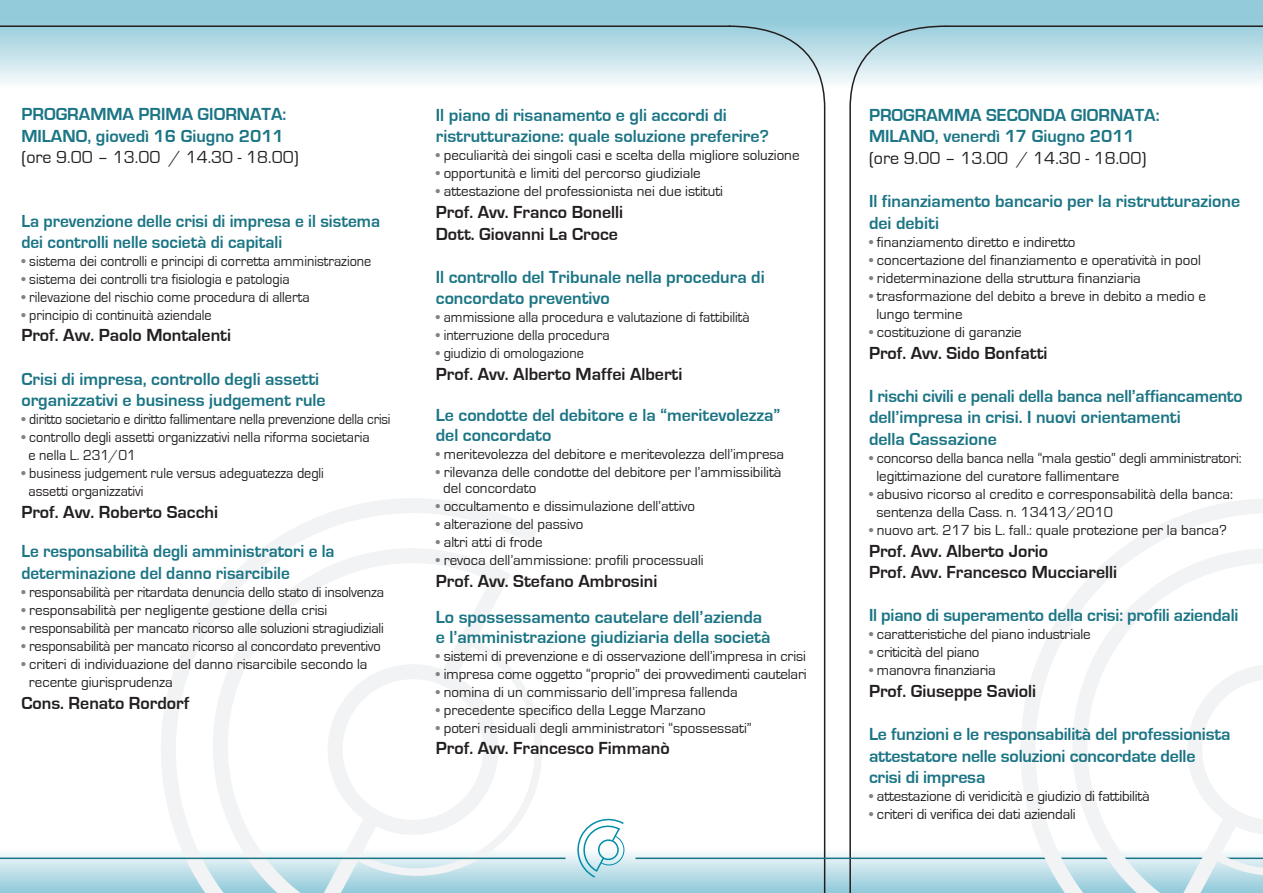
<style>
.page{position:relative;width:1263px;height:893px;background:#fff}
.page>*{position:absolute;margin:0;border:0;box-sizing:border-box;transform-origin:0 0}
.t1{font:700 18px/21.6px "Eurostile";color:#1b7585}
.t2{font:700 18px/21.6px "Eurostile";color:#231f20}
.t3{font:700 18px/21px "Eurostile";color:#1b7585;scale:.96 1}
.t4{font:15px/18px "Eurostile";color:#231f20}
.t5{font:15px/18px "Eurostile";color:#231f20;scale:.95 1}
.t6{font:15px "Eurostile";color:#231f20;scale:.96 1}
.t7{font:15px "Eurostile";color:#231f20;scale:.92 1}
.s1{font-weight:400;color:#231f20}
.s2{color:#808285}
.s3{color:#231f20}
</style>
<div class="page">
<div style="left:0;top:848px;width:1263px;height:45px;background:linear-gradient(to bottom,#fcfdfd,#8ec9d9)"></div>
<svg style="left:133px;top:498px;width:421px;height:395px"></svg>
<svg style="left:193px;top:528px;width:335px;height:365px"></svg>
<svg style="left:299px;top:557px;width:222px;height:336px"></svg>
<svg style="left:0;top:0;width:1263px;height:149px"></svg>
<hr style="left:0;top:858px;width:565px;height:1px;background:#1b7585">
<hr style="left:0;top:25px;width:730px;height:2px;background:#231f20">
<hr style="left:824px;top:108px;width:1px;height:785px;background:#231f20">
<svg style="left:727px;top:25px;width:99px;height:85px"></svg>
<hr style="left:945px;top:25px;width:318px;height:2px;background:#231f20">
<hr style="left:849px;top:108px;width:2px;height:785px;background:#231f20">
<svg style="left:849px;top:25px;width:99px;height:85px"></svg>
<hr style="left:635px;top:858px;width:427px;height:1px;background:#1b7585">
<svg style="left:574px;top:818px;width:51px;height:61px"></svg>
<svg style="left:993px;top:499px;width:270px;height:394px"></svg>
<svg style="left:1052px;top:528px;width:211px;height:365px"></svg>
<svg style="left:1159px;top:631px;width:104px;height:262px"></svg>
<p class="t1" style="left:21px;top:104px;width:279px">PROGRAMMA PRIMA GIORNATA:<br>MILANO, giovedì 16 Giugno 2011 <span class="s1">(ore 9.00 – 13.00 / 14.30 - 18.00)</span></p>
<p class="t3" style="left:21px;top:211px;width:375px">La prevenzione delle crisi di impresa e il sistema dei controlli nelle società di capitali</p>
<p class="t5" style="left:21px;top:252px;width:370px"><span class="s2">•</span> sistema dei controlli e principi di corretta amministrazione</p>
<p class="t5" style="left:21px;top:270px;width:284px"><span class="s2">•</span> sistema dei controlli tra fisiologia e patologia</p>
<p class="t5" style="left:21px;top:288px;width:305px"><span class="s2">•</span> rilevazione del rischio come procedura di allerta</p>
<p class="t5" style="left:21px;top:306px;width:202px"><span class="s2">•</span> principio di continuità aziendale</p>
<p class="t2" style="left:21px;top:325px;width:211px">Prof. Avv. Paolo Montalenti</p>
<p class="t1" style="left:21px;top:368px;width:306px">Crisi di impresa, controllo degli assetti organizzativi e business judgement rule</p>
<p class="t7" style="left:21px;top:411px;width:403px"><span class="s2">•</span> diritto societario e diritto fallimentare nella prevenzione della crisi</p>
<p class="t5" style="left:28px;top:429px;width:361px;text-indent:-7px"><span class="s2">•</span> controllo degli assetti organizzativi nella riforma societaria e nella L. 231/01</p>
<p class="t5" style="left:28px;top:465px;width:313px;text-indent:-7px"><span class="s2">•</span> business judgement rule versus adeguatezza degli assetti organizzativi</p>
<p class="t2" style="left:21px;top:501px;width:198px">Prof. Avv. Roberto Sacchi</p>
<p class="t3" style="left:21px;top:541px;width:328px;line-height:21.6px">Le responsabilità degli amministratori e la determinazione del danno risarcibile</p>
<p class="t6" style="left:21px;top:584px;width:379px"><span class="s2">•</span> responsabilità per ritardata denuncia dello stato di insolvenza</p>
<p class="t4" style="left:21px;top:601px;width:308px"><span class="s2">•</span> responsabilità per negligente gestione della crisi</p>
<p class="t6" style="left:21px;top:620px;width:379px"><span class="s2">•</span> responsabilità per mancato ricorso alle soluzioni stragiudiziali</p>
<p class="t6" style="left:21px;top:638px;width:376px"><span class="s2">•</span> responsabilità per mancato ricorso al concordato preventivo</p>
<p class="t4" style="left:29px;top:655px;width:340px;text-indent:-7px"><span class="s2">•</span> criteri di individuazione del danno risarcibile secondo la recente giurisprudenza</p>
<p class="t2" style="left:21px;top:692px;width:170px">Cons. Renato Rordorf</p>
<p class="t1" style="left:436px;top:104px;width:335px">Il piano di risanamento e gli accordi di ristrutturazione: quale soluzione preferire?</p>
<p class="t4" style="left:436px;top:147px;width:365px"><span class="s2">•</span> peculiarità dei singoli casi e scelta della migliore soluzione</p>
<p class="t4" style="left:436px;top:165px;width:266px"><span class="s2">•</span> opportunità e limiti del percorso giudiziale</p>
<p class="t4" style="left:436px;top:183px;width:289px"><span class="s2">•</span> attestazione del professionista nei due istituti</p>
<p class="t2" style="left:436px;top:202px;width:189px">Prof. Avv. Franco Bonelli<br>Dott. Giovanni La Croce</p>
<p class="t1" style="left:436px;top:266px;width:330px">Il controllo del Tribunale nella procedura di concordato preventivo</p>
<p class="t5" style="left:436px;top:309px;width:332px"><span class="s2">•</span> ammissione alla procedura e valutazione di fattibilità</p>
<p class="t5" style="left:436px;top:327px;width:185px"><span class="s2">•</span> interruzione della procedura</p>
<p class="t5" style="left:436px;top:345px;width:157px"><span class="s2">•</span> giudizio di omologazione</p>
<p class="t2" style="left:436px;top:364px;width:248px">Prof. Avv. Alberto Maffei Alberti</p>
<p class="t1" style="left:436px;top:406px;width:346px;line-height:19.8px">Le condotte del debitore e la “meritevolezza” del concordato</p>
<p class="t4" style="left:436px;top:446px;width:350px"><span class="s2">•</span> meritevolezza del debitore e meritevolezza dell’impresa</p>
<p class="t4" style="left:443px;top:464px;width:340px;line-height:16.2px;text-indent:-8px"><span class="s2">•</span> rilevanza delle condotte del debitore per l’ammissibilità del concordato</p>
<p class="t4" style="left:436px;top:498px;width:261px"><span class="s2">•</span> occultamento e dissimulazione dell’attivo</p>
<p class="t4" style="left:436px;top:516px;width:149px"><span class="s2">•</span> alterazione del passivo</p>
<p class="t4" style="left:436px;top:534px;width:108px"><span class="s2">•</span> altri atti di frode</p>
<p class="t4" style="left:436px;top:552px;width:269px"><span class="s2">•</span> revoca dell’ammissione: profili processuali</p>
<p class="t1" style="left:436px;top:563px;width:328px;line-height:36px"><span class="s3">Prof. Avv. Stefano Ambrosini<br></span>Lo spossessamento cautelare dell’azienda</p>
<p class="t1" style="left:436px;top:626px;width:336px">e l’amministrazione giudiziaria della società</p>
<p class="t4" style="left:436px;top:647px;width:372px"><span class="s2">•</span> sistemi di prevenzione e di osservazione dell’impresa in crisi</p>
<p class="t4" style="left:436px;top:665px;width:372px"><span class="s2">•</span> impresa come oggetto “proprio” dei provvedimenti cautelari</p>
<p class="t4" style="left:436px;top:683px;width:303px"><span class="s2">•</span> nomina di un commissario dell’impresa fallenda</p>
<p class="t4" style="left:436px;top:701px;width:271px"><span class="s2">•</span> precedente specifico della Legge Marzano</p>
<p class="t4" style="left:436px;top:719px;width:317px"><span class="s2">•</span> poteri residuali degli amministratori “spossessati”</p>
<p class="t2" style="left:436px;top:738px;width:235px">Prof. Avv. Francesco Fimmanò</p>
<p class="t1" style="left:869px;top:104px;width:292px">PROGRAMMA SECONDA GIORNATA:<br>MILANO, venerdì 17 Giugno 2011 <span class="s1">(ore 9.00 – 13.00 / 14.30 - 18.00)</span></p>
<p class="t1" style="left:869px;top:191px;width:373px">Il finanziamento bancario per la ristrutturazione dei debiti</p>
<p class="t4" style="left:869px;top:233px;width:208px"><span class="s2">•</span> finanziamento diretto e indiretto</p>
<p class="t4" style="left:869px;top:251px;width:333px"><span class="s2">•</span> concertazione del finanziamento e operatività in pool</p>
<p class="t4" style="left:869px;top:269px;width:273px"><span class="s2">•</span> rideterminazione della struttura finanziaria</p>
<p class="t4" style="left:876px;top:287px;width:331px;text-indent:-8px"><span class="s2">•</span> trasformazione del debito a breve in debito a medio e lungo termine</p>
<p class="t4" style="left:869px;top:323px;width:154px"><span class="s2">•</span> costituzione di garanzie</p>
<p class="t2" style="left:869px;top:342px;width:180px">Prof. Avv. Sido Bonfatti</p>
<p class="t1" style="left:869px;top:385px;width:375px">I rischi civili e penali della banca nell’affiancamento dell’impresa in crisi. I nuovi orientamenti<br>della Cassazione</p>
<p class="t4" style="left:876px;top:449px;width:366px;text-indent:-8px"><span class="s2">•</span> concorso della banca nella “mala gestio” degli amministratori: legittimazione del curatore fallimentare</p>
<p class="t4" style="left:876px;top:485px;width:358px;text-indent:-8px"><span class="s2">•</span> abusivo ricorso al credito e corresponsabilità della banca: sentenza della Cass. n. 13413/2010</p>
<p class="t4" style="left:869px;top:521px;width:359px"><span class="s2">•</span> nuovo art. 217 bis L. fall.: quale protezione per la banca?</p>
<p class="t2" style="left:869px;top:540px;width:250px">Prof. Avv. Alberto Jorio<br>Prof. Avv. Francesco Mucciarelli</p>
<p class="t1" style="left:869px;top:605px;width:371px">Il piano di superamento della crisi: profili aziendali</p>
<p class="t4" style="left:869px;top:626px;width:223px"><span class="s2">•</span> caratteristiche del piano industriale</p>
<p class="t4" style="left:869px;top:644px;width:112px"><span class="s2">•</span> criticità del piano</p>
<p class="t4" style="left:869px;top:662px;width:128px"><span class="s2">•</span> manovra finanziaria</p>
<p class="t2" style="left:869px;top:680px;width:169px">Prof. Giuseppe Savioli</p>
<p class="t1" style="left:869px;top:724px;width:363px">Le funzioni e le responsabilità del professionista attestatore nelle soluzioni concordate delle crisi di impresa</p>
<p class="t4" style="left:869px;top:788px;width:282px"><span class="s2">•</span> attestazione di veridicità e giudizio di fattibilità</p>
<p class="t4" style="left:869px;top:806px;width:208px"><span class="s2">•</span> criteri di verifica dei dati aziendali</p>
</div>
